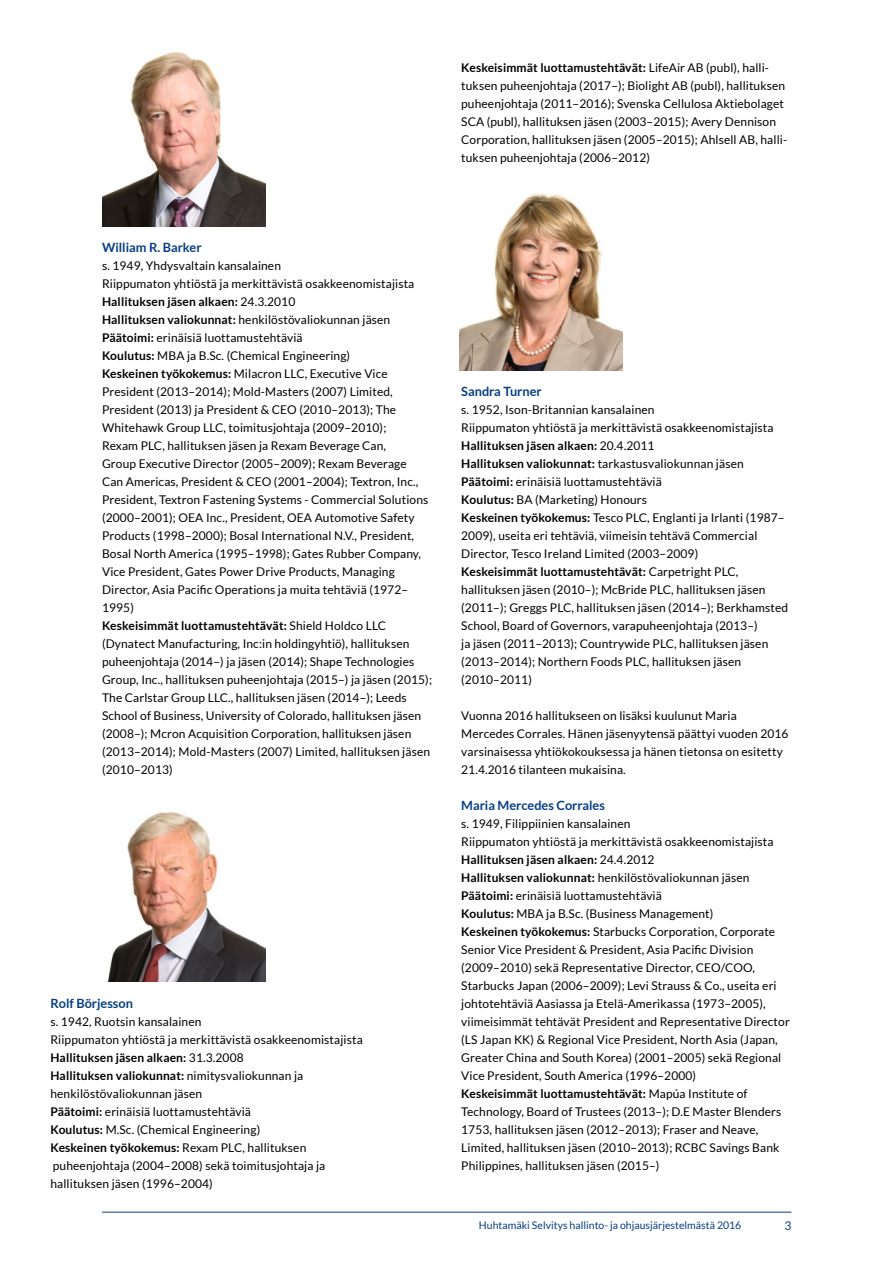
<style>
.page{position:relative;width:893px;height:1263px;background:#fff}
.page>*{position:absolute;margin:0;border:0;box-sizing:border-box;transform-origin:0 0}
.t1{font:700 12.75px "Lato";color:#063d84}
.t2{font:12px/18px "Lato";letter-spacing:.01em;color:#000}
.t3{font:12px "Lato";color:#063d84}
.t4{font:10.5px "Lato";color:#063d84}
.s1{font-weight:700}
</style>
<div class="page">
<hr style="left:102px;top:1212px;width:689px;height:1px;background:#063d84">
<img style="left:102px;top:51px;width:163px;height:176px">
<img style="left:107px;top:812px;width:158px;height:169px">
<img style="left:460px;top:193px;width:163px;height:177px">
<p class="t2" style="left:461px;top:59px;width:327px"><span class="s1">Keskeisimmät luottamustehtävät:</span> LifeAir AB (publ), halli&shy;tuksen puheenjohtaja (2017–); Biolight AB (publ), hallituksen puheenjohtaja (2011–2016); Svenska Cellulosa Aktiebolaget SCA (publ), hallituksen jäsen (2003–2015); Avery Dennison Corporation, hallituksen jäsen (2005–2015); Ahlsell AB, halli&shy;tuksen puheenjohtaja (2006–2012)</p>
<p class="t1" style="left:102px;top:240px;width:101px">William R. Barker</p>
<p class="t2" style="left:102px;top:257px;width:331px">s. 1949, Yhdysvaltain kansalainen<br>Riippumaton yhtiöstä ja merkittävistä osakkeenomistajista <span class="s1">Hallituksen jäsen alkaen:</span> 24.3.2010<br><span class="s1">Hallituksen valiokunnat:</span> henkilöstövaliokunnan jäsen <span class="s1">Päätoimi:</span> erinäisiä luottamustehtäviä<br><span class="s1">Koulutus:</span> MBA ja B.Sc. (Chemical Engineering)<br><span class="s1">Keskeinen työkokemus:</span> Milacron LLC, Executive Vice President (2013–2014); Mold-Masters (2007) Limited, President (2013) ja President &amp; CEO (2010–2013); The Whitehawk Group LLC, toimitusjohtaja (2009–2010);<br>Rexam PLC, hallituksen jäsen ja Rexam Beverage Can,<br>Group Executive Director (2005–2009); Rexam Beverage<br>Can Americas, President &amp; CEO (2001–2004); Textron, Inc., President, Textron Fastening Systems - Commercial Solutions (2000–2001); OEA Inc., President, OEA Automotive Safety Products (1998–2000); Bosal International N.V., President, Bosal North America (1995–1998); Gates Rubber Company, Vice President, Gates Power Drive Products, Managing Director, Asia Pacific Operations ja muita tehtäviä (1972– 1995)<br><span class="s1">Keskeisimmät luottamustehtävät:</span> Shield Holdco LLC (Dynatect Manufacturing, Inc:in holdingyhtiö), hallituksen puheenjohtaja (2014–) ja jäsen (2014); Shape Technologies Group, Inc., hallituksen puheenjohtaja (2015–) ja jäsen (2015); The Carlstar Group LLC., hallituksen jäsen (2014–); Leeds School of Business, University of Colorado, hallituksen jäsen (2008–); Mcron Acquisition Corporation, hallituksen jäsen (2013–2014); Mold-Masters (2007) Limited, hallituksen jäsen (2010–2013)</p>
<p class="t1" style="left:50px;top:996px;width:84px">Rolf Börjesson</p>
<p class="t2" style="left:50px;top:1013px;width:314px">s. 1942, Ruotsin kansalainen<br>Riippumaton yhtiöstä ja merkittävistä osakkeenomistajista <span class="s1">Hallituksen jäsen alkaen:</span> 31.3.2008<br><span class="s1">Hallituksen valiokunnat:</span> nimitysvaliokunnan ja henkilöstövaliokunnan jäsen<br><span class="s1">Päätoimi:</span> erinäisiä luottamustehtäviä<br><span class="s1">Koulutus:</span> M.Sc. (Chemical Engineering)<br><span class="s1">Keskeinen työkokemus:</span> Rexam PLC, hallituksen puheenjohtaja (2004–2008) sekä toimitusjohtaja ja hallituksen jäsen (1996–2004)</p>
<p class="t1" style="left:461px;top:384px;width:82px">Sandra Turner</p>
<p class="t2" style="left:461px;top:401px;width:328px">s. 1952, Ison-Britannian kansalainen<br>Riippumaton yhtiöstä ja merkittävistä osakkeenomistajista <span class="s1">Hallituksen jäsen alkaen:</span> 20.4.2011<br><span class="s1">Hallituksen valiokunnat:</span> tarkastusvaliokunnan jäsen <span class="s1">Päätoimi:</span> erinäisiä luottamustehtäviä<br><span class="s1">Koulutus:</span> BA (Marketing) Honours<br><span class="s1">Keskeinen työkokemus:</span> Tesco PLC, Englanti ja Irlanti (1987– 2009), useita eri tehtäviä, viimeisin tehtävä Commercial Director, Tesco Ireland Limited (2003–2009)<br><span class="s1">Keskeisimmät luottamustehtävät:</span> Carpetright PLC, hallituksen jäsen (2010–); McBride PLC, hallituksen jäsen (2011–); Greggs PLC, hallituksen jäsen (2014–); Berkhamsted School, Board of Governors, varapuheenjohtaja (2013–)<br>ja jäsen (2011–2013); Countrywide PLC, hallituksen jäsen (2013–2014); Northern Foods PLC, hallituksen jäsen (2010–2011)</p>
<p class="t2" style="left:461px;top:707px;width:329px">Vuonna 2016 hallitukseen on lisäksi kuulunut Maria Mercedes Corrales. Hänen jäsenyytensä päättyi vuoden 2016 varsinaisessa yhtiökokouksessa ja hänen tietonsa on esitetty 21.4.2016 tilanteen mukaisina.</p>
<p class="t1" style="left:461px;top:798px;width:145px">Maria Mercedes Corrales</p>
<p class="t2" style="left:461px;top:815px;width:330px">s. 1949, Filippiinien kansalainen<br>Riippumaton yhtiöstä ja merkittävistä osakkeenomistajista <span class="s1">Hallituksen jäsen alkaen:</span> 24.4.2012<br><span class="s1">Hallituksen valiokunnat:</span> henkilöstövaliokunnan jäsen <span class="s1">Päätoimi:</span> erinäisiä luottamustehtäviä<br><span class="s1">Koulutus:</span> MBA ja B.Sc. (Business Management)<br><span class="s1">Keskeinen työkokemus:</span> Starbucks Corporation, Corporate Senior Vice President &amp; President, Asia Pacific Division (2009–2010) sekä Representative Director, CEO/COO, Starbucks Japan (2006–2009); Levi Strauss &amp; Co., useita eri johtotehtäviä Aasiassa ja Etelä-Amerikassa (1973–2005), viimeisimmät tehtävät President and Representative Director (LS Japan KK) &amp; Regional Vice President, North Asia (Japan, Greater China and South Korea) (2001–2005) sekä Regional Vice President, South America (1996–2000)<br><span class="s1">Keskeisimmät luottamustehtävät:</span> Mapúa Institute of Technology, Board of Trustees (2013–); D.E Master Blenders 1753, hallituksen jäsen (2012–2013); Fraser and Neave, Limited, hallituksen jäsen (2010–2013); RCBC Savings Bank Philippines, hallituksen jäsen (2015–)</p>
<p class="t4" style="left:479px;top:1219px;width:264px">Huhtamäki Selvitys hallinto- ja ohjausjärjestelmästä 2016</p>
<p class="t3" style="left:784px;top:1219px;width:8px">3</p>
</div>
